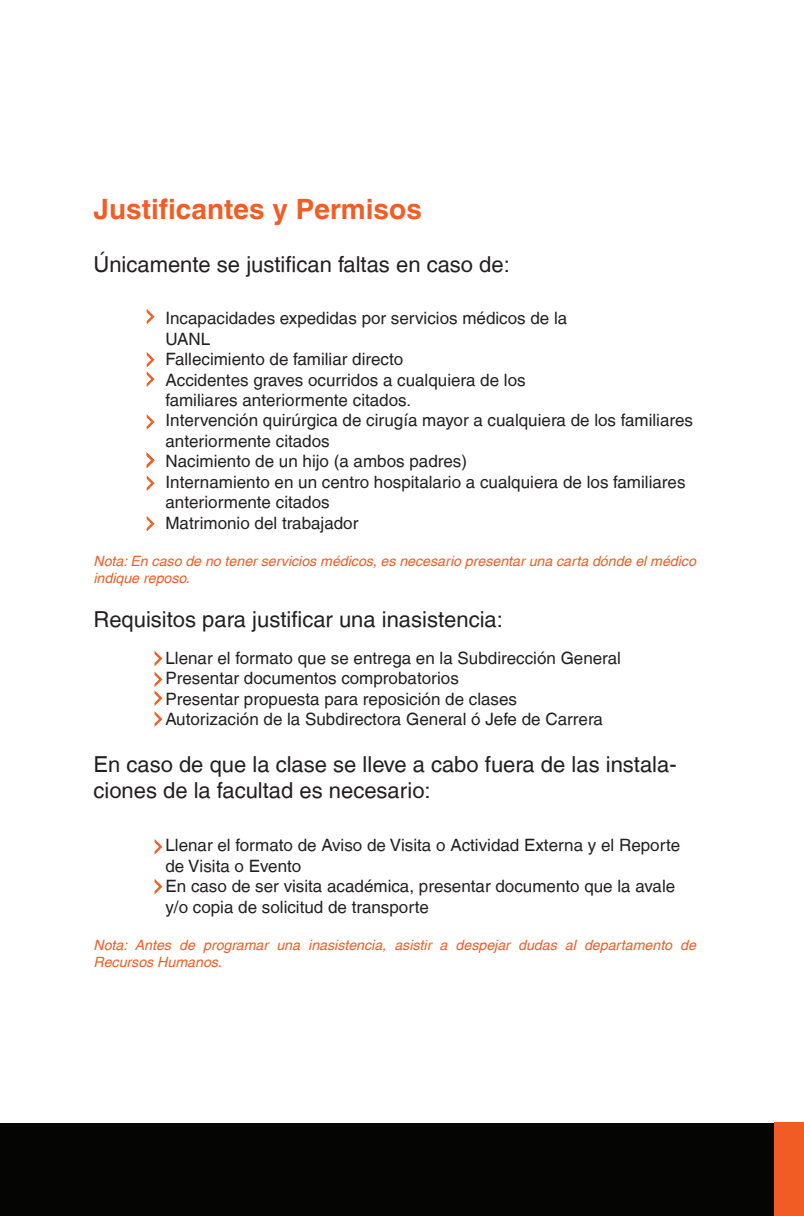
<style>
.page{position:relative;width:804px;height:1216px;background:#fff}
.page>*{position:absolute;margin:0;border:0;box-sizing:border-box;transform-origin:0 0}
.t1{font:700 28px "Helvetica LT";color:#f15e25}
.t2{font:22px/26.4px "Helvetica LT";color:#231f20}
.t3{font:17px/20.4px "Helvetica LT";color:#231f20}
.t4{font:italic 14.2px/17px "Helvetica LT";color:#f15c24}
</style>
<div class="page">
<div style="left:0;top:1122px;width:804px;height:93px;background:#050504"></div>
<div style="left:774px;top:1122px;width:30px;height:93px;background:#f15c24"></div>
<svg style="left:147px;top:309px;width:8px;height:15px"></svg>
<svg style="left:147px;top:414px;width:8px;height:16px"></svg>
<svg style="left:147px;top:352px;width:8px;height:35px"></svg>
<svg style="left:147px;top:452px;width:8px;height:16px"></svg>
<svg style="left:147px;top:475px;width:8px;height:16px"></svg>
<svg style="left:147px;top:516px;width:8px;height:15px"></svg>
<svg style="left:155px;top:651px;width:7px;height:76px"></svg>
<svg style="left:155px;top:839px;width:7px;height:15px"></svg>
<svg style="left:155px;top:879px;width:7px;height:15px"></svg>
<h1 class="t1" style="left:93px;top:192px;width:330px">Justificantes y Permisos</h1>
<p class="t2" style="left:93px;top:250px;width:418px">Únicamente se justifican faltas en caso de:</p>
<p class="t3" style="left:165px;top:308px;width:529px">Incapacidades expedidas por servicios médicos de la<br>UANL<br>Fallecimiento de familiar directo<br>Accidentes graves ocurridos a cualquiera de los<br>familiares anteriormente citados.<br>Intervención quirúrgica de cirugía mayor a cualquiera de los familiares anteriormente citados<br>Nacimiento de un hijo (a ambos padres)<br>Internamiento en un centro hospitalario a cualquiera de los familiares anteriormente citados<br>Matrimonio del trabajador</p>
<p class="t4" style="left:93px;top:552px;width:604px">Nota: En caso de no tener servicios médicos, es necesario presentar una carta dónde el médico indique reposo.</p>
<p class="t2" style="left:93px;top:605px;width:411px">Requisitos para justificar una inasistencia:</p>
<p class="t3" style="left:165px;top:647px;width:457px">Llenar el formato que se entrega en la Subdirección General Presentar documentos comprobatorios<br>Presentar propuesta para reposición de clases<br>Autorización de la Subdirectora General ó Jefe de Carrera</p>
<p class="t2" style="left:93px;top:751px;width:585px">En caso de que la clase se lleve a cabo fuera de las instala&shy;ciones de la facultad es necesario:</p>
<p class="t3" style="left:165px;top:835px;width:516px">Llenar el formato de Aviso de Visita o Actividad Externa y el Reporte de Visita o Evento<br>En caso de ser visita académica, presentar documento que la avale y/o copia de solicitud de transporte</p>
<p class="t4" style="left:93px;top:936px;width:604px">Nota: Antes de programar una inasistencia, asistir a despejar dudas al departamento de<br>Recursos Humanos.</p>
</div>
